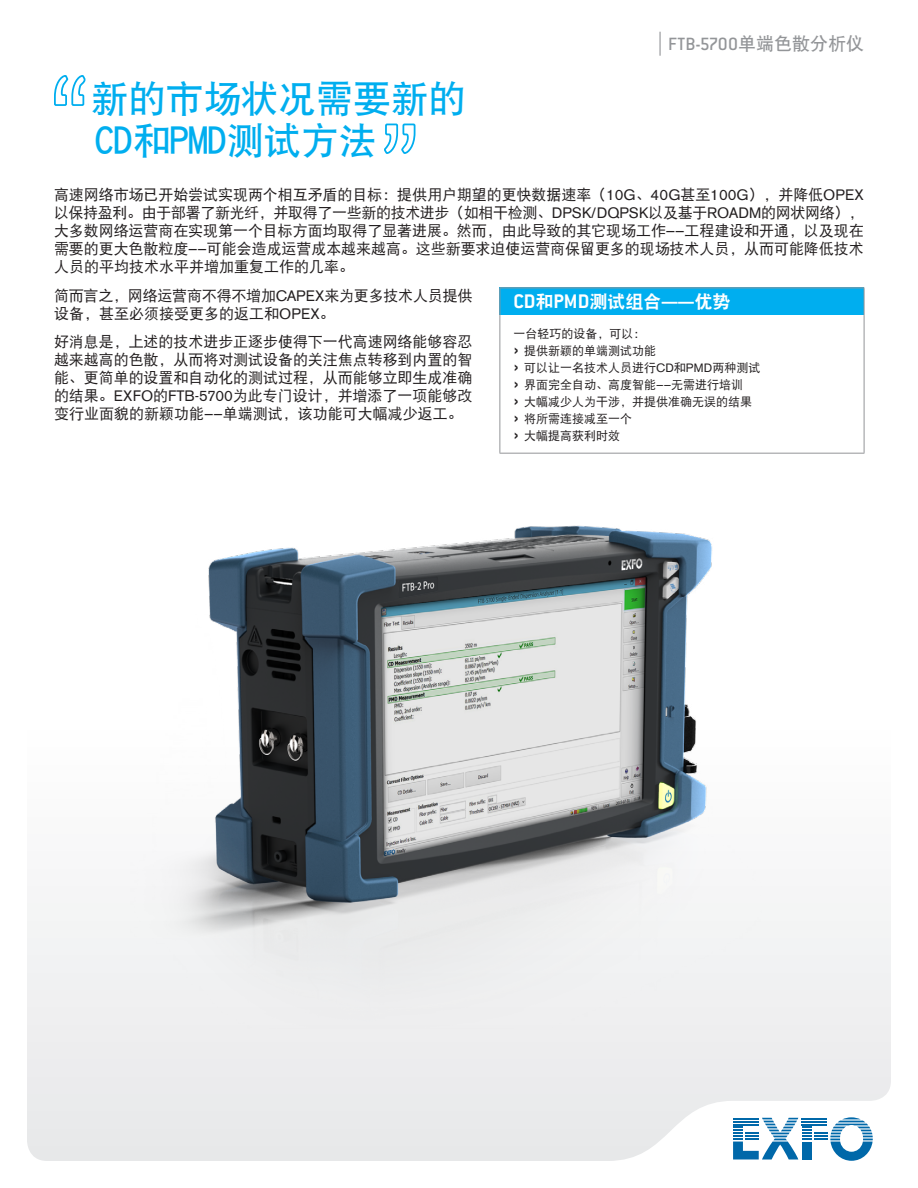
<style>
.page{position:relative;width:918px;height:1188px;background:#fff}
.page>*{position:absolute;margin:0;border:0;box-sizing:border-box;transform-origin:0 0}
.t1{font:37.5px/42px "DF Hei W7";color:#00aeef}
.t2{font:700 21.6px "Conduit ITC";color:#fff}
.t3{font:500 19.5px "Conduit ITC";color:#939598}
.t4{font:15px/18px "DF Hei W5";color:#231f20;text-align:justify}
.t5{font:12px/17px "DF Hei W5";color:#231f20}
.s1{font-family:"DF Hei W7";font-weight:400;font-size:18px}
.s2{font-family:"Akzidenz Grotesk BE"}
.s3{font-family:"DF Hei W9";font-weight:400;font-size:18px}
.s4{font-family:"Akzidenz Grotesk BE";font-size:21px}
</style>
<div class="page">
<svg style="left:27px;top:903px;width:864px;height:258px"></svg>
<hr style="left:659px;top:32px;width:2px;height:24px;background:#939598">
<svg style="left:733px;top:1117px;width:140px;height:44px"></svg>
<img style="left:123px;top:525px;width:639px;height:503px">
<svg style="left:54px;top:75px;width:32px;height:31px"></svg>
<svg style="left:384px;top:123px;width:32px;height:31px"></svg>
<div style="left:500px;top:288px;width:364px;height:27px;background:#00aeef"></div>
<hr style="left:500px;top:288px;width:364px;height:1px;background:#939598">
<svg style="left:500px;top:288px;width:1px;height:27px"></svg>
<svg style="left:864px;top:288px;width:1px;height:27px"></svg>
<hr style="left:500px;top:315px;width:1px;height:138px;background:#939598">
<hr style="left:500px;top:453px;width:364px;height:1px;background:#939598">
<hr style="left:864px;top:315px;width:1px;height:138px;background:#939598">
<h1 class="t1" style="left:91px;top:77px;width:377px">新的市场状况需要新的<br>CD和PMD测试方法</h1>
<h3 class="t3" style="left:668px;top:33px;width:197px">FTB-5700<span class="s1">单端色散分析仪</span></h3>
<p class="t4" style="left:54px;top:186px;width:811px">高速网络市场已开始尝试实现两个相互矛盾的目标：提供用户期望的更快数据速率（<span class="s2">10G</span>、<span class="s2">40G</span>甚至<span class="s2">100G</span>），并降低<span class="s2">OPEX</span>以保持盈利。由于部署了新光纤，并取得了一些新的技术进步（如相干检测、<span class="s2">DPSK/DQPSK</span>以及基于<span class="s2">ROADM</span>的网状网络），大多数网络运营商在实现第一个目标方面均取得了显著进展。然而，由此导致的其它现场工作<span class="s2">——</span>工程建设和开通，以及现在需要的更大色散粒度<span class="s2">——</span>可能会造成运营成本越来越高。这些新要求迫使运营商保留更多的现场技术人员，从而可能降低技术人员的平均技术水平并增加重复工作的几率。</p>
<p class="t4" style="left:54px;top:286px;width:420px">简而言之，网络运营商不得不增加<span class="s2">CAPEX</span>来为更多技术人员提供设备，甚至必须接受更多的返工和<span class="s2">OPEX</span>。</p>
<p class="t4" style="left:54px;top:332px;width:420px">好消息是，上述的技术进步正逐步使得下一代高速网络能够容忍越来越高的色散，从而将对测试设备的关注焦点转移到内置的智能、更简单的设置和自动化的测试过程，从而能够立即生成准确的结果。<span class="s2">EXFO</span>的<span class="s2">FTB‑5700</span>为此专门设计，并增添了一项能够改变行业面貌的新颖功能<span class="s2">——</span>单端测试，该功能可大幅减少返工。</p>
<h2 class="t2" style="left:513px;top:289px;width:219px">CD<span class="s3">和</span>PMD<span class="s3">测试组合</span>——<span class="s3">优势</span></h2>
<p class="t5" style="left:513px;top:325px;width:249px">一台轻巧的设备，可以：<br><span class="s4">›</span> 提供新颖的单端测试功能<br><span class="s4">›</span> 可以让一名技术人员进行<span class="s2">CD</span>和<span class="s2">PMD</span>两种测试<span class="s4">›</span> 界面完全自动、高度智能<span class="s2">——</span>无需进行培训<br><span class="s4">›</span> 大幅减少人为干涉，并提供准确无误的结果<span class="s4">›</span> 将所需连接减至一个<br><span class="s4">›</span> 大幅提高获利时效</p>
</div>
